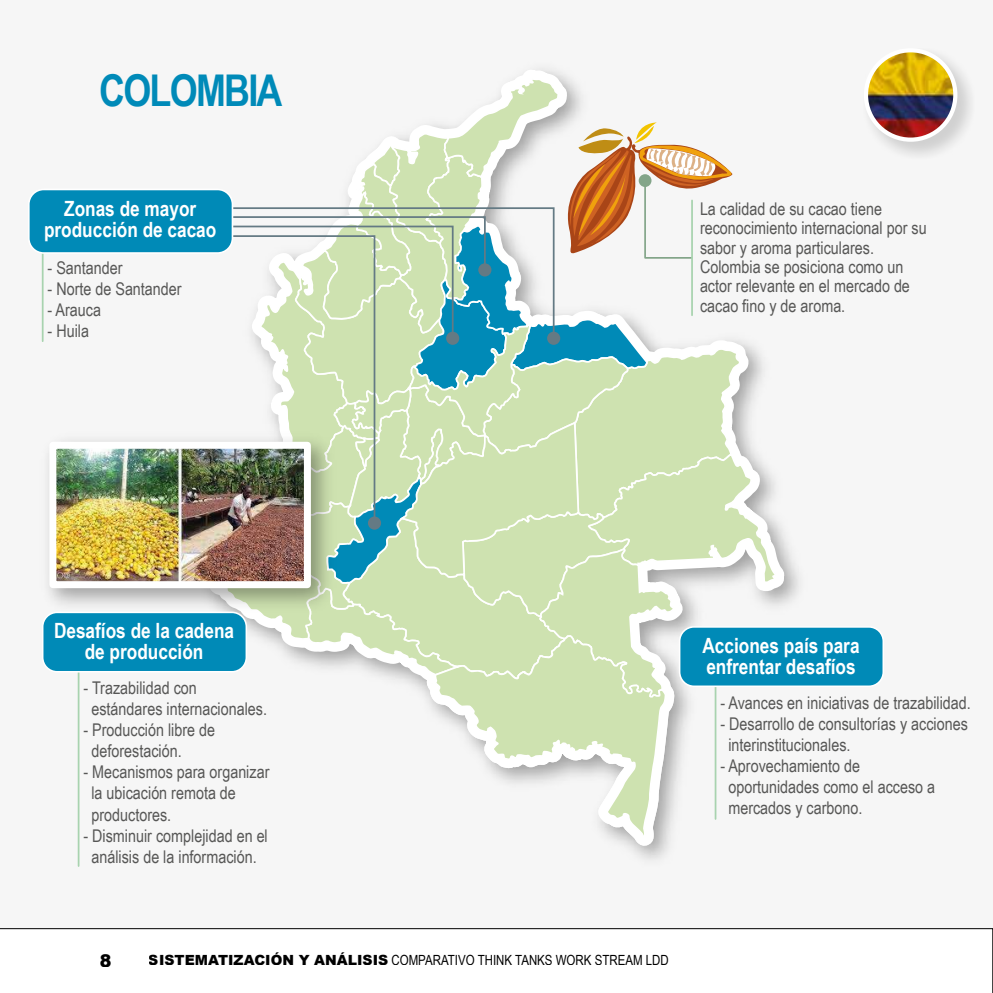
<style>
.page{position:relative;width:993px;height:993px;background:#fff}
.page>*{position:absolute;margin:0;border:0;box-sizing:border-box;transform-origin:0 0}
.t1{font:700 43.75px "Arial Narrow";letter-spacing:-.04em;color:#008ab8}
.t2{font:700 21px/21px "Arial Narrow";color:#fff;text-align:center}
.t3{font:17.5px/21px "Arial Narrow";color:#575756}
.t4{font:900 17.5px "Arial";color:#000}
.t5{font:14px "Arial Narrow";color:#000}
.s1{font-family:"Arial";font-weight:900}
</style>
<div class="page">
<div style="left:0;top:0;width:992px;height:929px;background:#f6f6f6"></div>
<svg style="left:870px;top:55px;width:101px;height:100px"></svg>
<img style="left:865px;top:50px;width:90px;height:90px;border-radius:45px">
<div style="left:863px;top:48px;width:94px;height:94px;border:4px solid #fff;border-radius:50%"></div>
<svg style="left:778px;top:524px;width:21px;height:81px"></svg>
<svg style="left:609px;top:702px;width:79px;height:152px"></svg>
<svg style="left:433px;top:702px;width:235px;height:135px"></svg>
<svg style="left:233px;top:69px;width:545px;height:633px"></svg>
<div style="left:478px;top:263px;width:13px;height:13px;background:#647a84;border-radius:50%"></div>
<hr style="left:42px;top:240px;width:2px;height:101px;background:#a8d3af">
<img style="left:48px;top:426px;width:293px;height:192px">
<img style="left:57px;top:449px;width:246px;height:131px">
<div style="left:49px;top:441px;width:262px;height:147px;border:7px solid #fff"></div>
<hr style="left:78px;top:642px;width:1px;height:223px;background:#a8d3af">
<div style="left:29px;top:189px;width:203px;height:64px;background:#008ab7;border-radius:15px"></div>
<div style="left:28px;top:188px;width:205px;height:66px;border:2px solid #fff;border-radius:15px"></div>
<div style="left:43px;top:612px;width:203px;height:59px;background:#008ab7;border-radius:14px"></div>
<div style="left:42px;top:611px;width:205px;height:61px;border:2px solid #fff;border-radius:14px"></div>
<hr style="left:714px;top:656px;width:2px;height:162px;background:#a8d3af">
<div style="left:679px;top:626px;width:204px;height:60px;background:#008ab7;border-radius:14px"></div>
<div style="left:678px;top:626px;width:205px;height:60px;border:2px solid #fff;border-radius:14px"></div>
<svg style="left:0;top:928px;width:992px;height:2px;background:#7e7e7e"></svg>
<h1 class="t1" style="left:99px;top:58px;width:185px">COLOMBIA</h1>
<p class="t2" style="left:44px;top:197px;width:174px">Zonas de mayor producción de cacao</p>
<p class="t3" style="left:48px;top:257px;width:76px">- Santander</p>
<p class="t3" style="left:48px;top:278px;width:136px">- Norte de Santander</p>
<p class="t3" style="left:48px;top:299px;width:55px">- Arauca</p>
<p class="t3" style="left:48px;top:320px;width:43px">- Huila</p>
<p class="t3" style="left:699px;top:199px;width:228px;line-height:19.2px">La calidad de su cacao tiene reconocimiento internacional por su sabor y aroma particulares.<br>Colombia se posiciona como un actor relevante en el mercado de cacao fino y de aroma.</p>
<p class="t2" style="left:54px;top:619px;width:181px">Desafíos de la cadena de producción</p>
<p class="t3" style="left:91px;top:676px;width:177px;text-indent:-8px">- Trazabilidad con estándares internacionales.</p>
<p class="t3" style="left:91px;top:718px;width:125px;text-indent:-8px">- Producción libre de deforestación.</p>
<p class="t3" style="left:91px;top:760px;width:179px;text-indent:-8px">- Mecanismos para organizar la ubicación remota de productores.</p>
<p class="t3" style="left:83px;top:823px;width:186px;text-align:center">- Disminuir complejidad en el análisis de la información.</p>
<p class="t2" style="left:702px;top:633px;width:158px;text-align:left">Acciones país para enfrentar desafíos</p>
<p class="t3" style="left:720px;top:691px;width:252px">- Avances en iniciativas de trazabilidad.</p>
<p class="t3" style="left:728px;top:712px;width:241px;text-indent:-8px">- Desarrollo de consultorías y acciones interinstitucionales.</p>
<p class="t3" style="left:728px;top:754px;width:208px;text-indent:-8px">- Aprovechamiento de oportunidades como el acceso a mercados y carbono.</p>
<p class="t4" style="left:99px;top:947px;width:13px">8</p>
<p class="t5" style="left:149px;top:949px;width:521px"><span class="s1">SISTEMATIZACIÓN Y ANÁLISIS</span> COMPARATIVO THINK TANKS WORK STREAM LDD</p>
</div>
